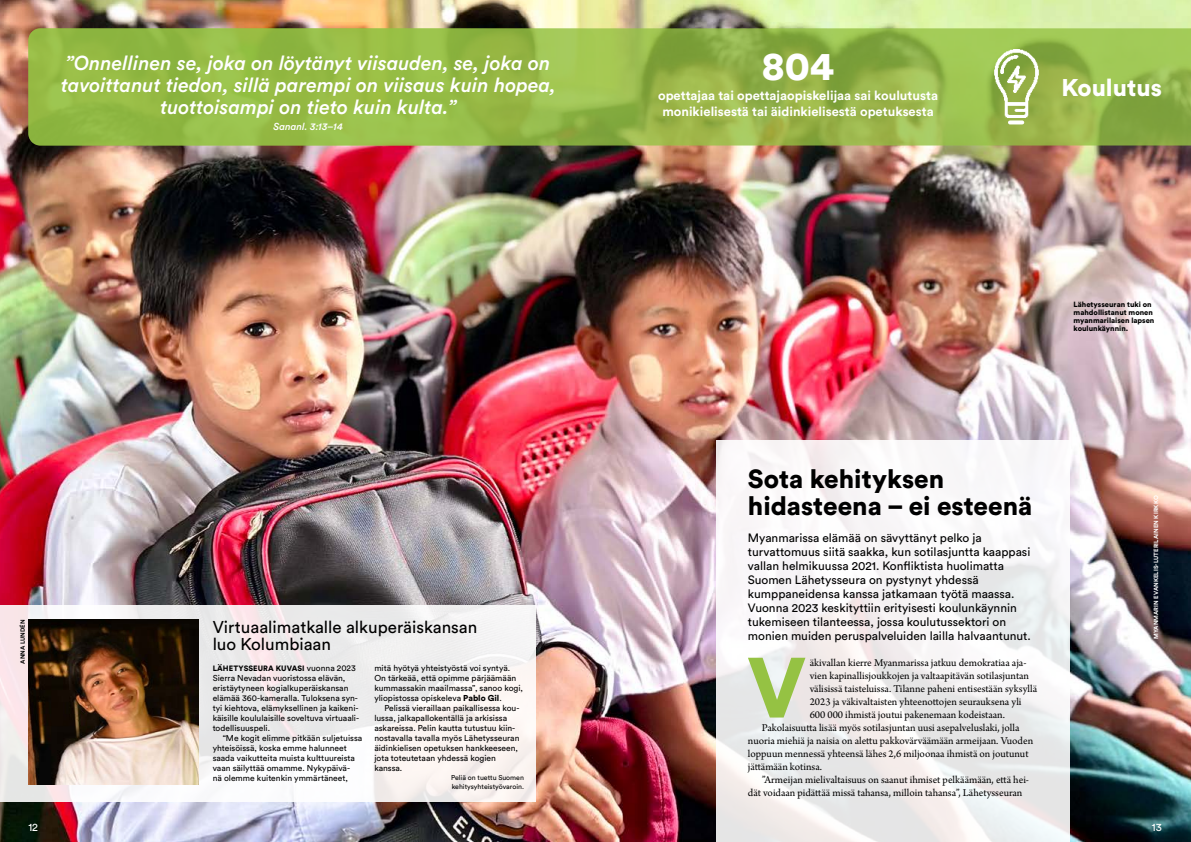
<style>
.page{position:relative;width:1191px;height:842px;background:#fff}
.page>*{position:absolute;margin:0;border:0;box-sizing:border-box;transform-origin:0 0}
.t1{font:900 84.3px "Circular Std";color:#95c243}
.t2{font:900 40px "Circular Std";color:#fff}
.t3{font:900 26px/27px "Circular Std";color:#000}
.t4{font:900 24px "Circular Std";color:#fff}
.t5{font:italic 500 20px/22.1px "Circular Std";color:#fff;text-align:center}
.t6{font:17px/17px "Circular Std";color:#000}
.t7{font:700 13px/16px "Circular Std";color:#fff;text-align:center}
.t8{font:12px/14px "Circular Std";color:#000}
.t9{font:11px "Arno Pro";color:#000}
.t10{font:11px "Circular Std";color:#fff}
.t11{font:italic 500 10px "Circular Std";color:#fff}
.t12{font:8.5px/10px "Circular Std";color:#000}
.t13{font:900 7.7px "Circular Std";letter-spacing:.01em;color:#000}
.t14{font:900 7.5px/8.2px "Circular Std";color:#000}
.t15{font:7px/9px "Circular Std";color:#000}
.t16{font:700 6px "Circular Std";letter-spacing:.01em;color:#fff}
.t17{font:700 6px "Circular Std";letter-spacing:.01em;color:#000}
.s1{font-weight:400;font-size:8.5px}
.s2{font-weight:900}
</style>
<div class="page">
<img style="left:0;top:0;width:1191px;height:842px">
<svg style="left:28px;top:28px;width:1163px;height:118px;background:#95b54a"></svg>
<svg style="left:28px;top:28px;width:567px;height:118px;background:#95bb46"></svg>
<svg style="left:716px;top:439px;width:354px;height:403px;fill:#f6f4f5"></svg>
<svg style="left:0;top:605px;width:535px;height:197px"></svg>
<img style="left:28px;top:619px;width:170px;height:166px">
<img style="left:982px;top:50px;width:68px;height:67px">
<svg style="left:1010px;top:120px;width:12px;height:4px"></svg>
<h3 class="t5" style="left:61px;top:52px;width:496px">”Onnellinen se, joka on löytänyt viisauden, se, joka on tavoittanut tiedon, sillä parempi on viisaus kuin hopea, tuottoisampi on tieto kuin kulta.”</h3>
<p class="t11" style="left:274px;top:121px;width:71px">Sananl. 3:13–14</p>
<p class="t17" style="left:19px;top:664px;width:46px;rotate:-90deg">ANNA LUNDÉN</p>
<h3 class="t6" style="left:213px;top:618px;width:266px">Virtuaalimatkalle alkuperäiskansan luo Kolumbiaan</h3>
<p class="t13" style="left:213px;top:663px;width:145px">LÄHETYSSEURA KUVASI <span class="s1">vuonna 2023</span></p>
<p class="t12" style="left:213px;top:673px;width:148px">Sierra Nevadan vuoristossa elävän, eristäytyneen kogialkuperäiskansan elämää 360-kameralla. Tuloksena syn&shy;tyi kiehtova, elämyksellinen ja kaikeni&shy;käisille koululaisille soveltuva virtuaali&shy;todellisuuspeli.</p>
<p class="t12" style="left:213px;top:733px;width:151px;text-indent:10px">“Me kogit elimme pitkään suljetuissa yhteisöissä, koska emme halunneet saada vaikutteita muista kulttuureista vaan säilyttää omamme. Nykypäivä-<br>nä olemme kuitenkin ymmärtäneet,</p>
<p class="t12" style="left:374px;top:663px;width:150px">mitä hyötyä yhteistyöstä voi syntyä.<br>On tärkeää, että opimme pärjäämään kummassakin maailmassa”, sanoo kogi, yliopistossa opiskeleva <span class="s2">Pablo Gil</span>.</p>
<p class="t12" style="left:374px;top:703px;width:147px;text-indent:10px">Pelissä vieraillaan paikallisessa kou&shy;lussa, jalkapallokentällä ja arkisissa askareissa. Pelin kautta tutustuu kiin&shy;nostavalla tavalla myös Lähetysseuran äidinkielisen opetuksen hankkeeseen, jota toteutetaan yhdessä kogien kanssa.</p>
<p class="t15" style="left:451px;top:773px;width:74px">Peliä on tuettu Suomen kehitysyhteistyövaroin.</p>
<h2 class="t2" style="left:762px;top:39px;width:74px">804</h2>
<h3 class="t7" style="left:658px;top:87px;width:281px">opettajaa tai opettajaopiskelijaa sai koulutusta monikielisestä tai äidinkielisestä opetuksesta</h3>
<h3 class="t4" style="left:1061px;top:72px;width:102px">Koulutus</h3>
<p class="t14" style="left:1073px;top:300px;width:82px">Lähetysseuran tuki on mahdollistanut monen myanmarilaisen lapsen koulunkäynnin.</p>
<h3 class="t3" style="left:748px;top:464px;width:286px">Sota kehityksen hidasteena – ei esteenä</h3>
<p class="t8" style="left:748px;top:530px;width:284px">Myanmarissa elämää on sävyttänyt pelko ja turvattomuus siitä saakka, kun sotilasjuntta kaappasi vallan helmikuussa 2021. Konfliktista huolimatta Suomen Lähetysseura on pystynyt yhdessä kumppaneidensa kanssa jatkamaan työtä maassa.<br>Vuonna 2023 keskityttiin erityisesti koulunkäynnin tukemiseen tilanteessa, jossa koulutussektori on monien muiden peruspalveluiden lailla halvaantunut.</p>
<h1 class="t1" style="left:747px;top:632px;width:61px">V</h1>
<p class="t9" style="left:809px;top:656px;width:218px">äkivallan kierre Myanmarissa jatkuu demokratiaa aja-</p>
<p class="t9" style="left:809px;top:669px;width:221px">vien kapinallisjoukkojen ja valtaapitävän sotilasjuntan</p>
<p class="t9" style="left:809px;top:682px;width:229px">välisissä taisteluissa. Tilanne paheni entisestään syksyllä</p>
<p class="t9" style="left:809px;top:695px;width:213px">2023 ja väkivaltaisten yhteenottojen seurauksena yli</p>
<p class="t9" style="left:809px;top:708px;width:197px">600 000 ihmistä joutui pakenemaan kodeistaan.</p>
<p class="t9" style="left:762px;top:721px;width:259px">Pakolaisuutta lisää myös sotilasjuntan uusi asepalveluslaki, jolla</p>
<p class="t9" style="left:748px;top:734px;width:287px">nuoria miehiä ja naisia on alettu pakkovärväämään armeijaan. Vuoden</p>
<p class="t9" style="left:748px;top:747px;width:282px">loppuun mennessä yhteensä lähes 2,6 miljoonaa ihmistä on joutunut</p>
<p class="t9" style="left:748px;top:760px;width:76px">jättämään kotinsa.</p>
<p class="t9" style="left:762px;top:773px;width:269px">”Armeijan mielivaltaisuus on saanut ihmiset pelkäämään, että hei-</p>
<p class="t9" style="left:748px;top:786px;width:276px">dät voidaan pidättää missä tahansa, milloin tahansa”, Lähetysseuran</p>
<p class="t16" style="left:1152px;top:639px;width:145px;rotate:-90deg">MYANMARIN EVANKELIS-LUTERILAINEN KIRKKO</p>
<p class="t10" style="left:28px;top:821px;width:11px">12</p>
<p class="t10" style="left:1151px;top:821px;width:11px">13</p>
</div>
